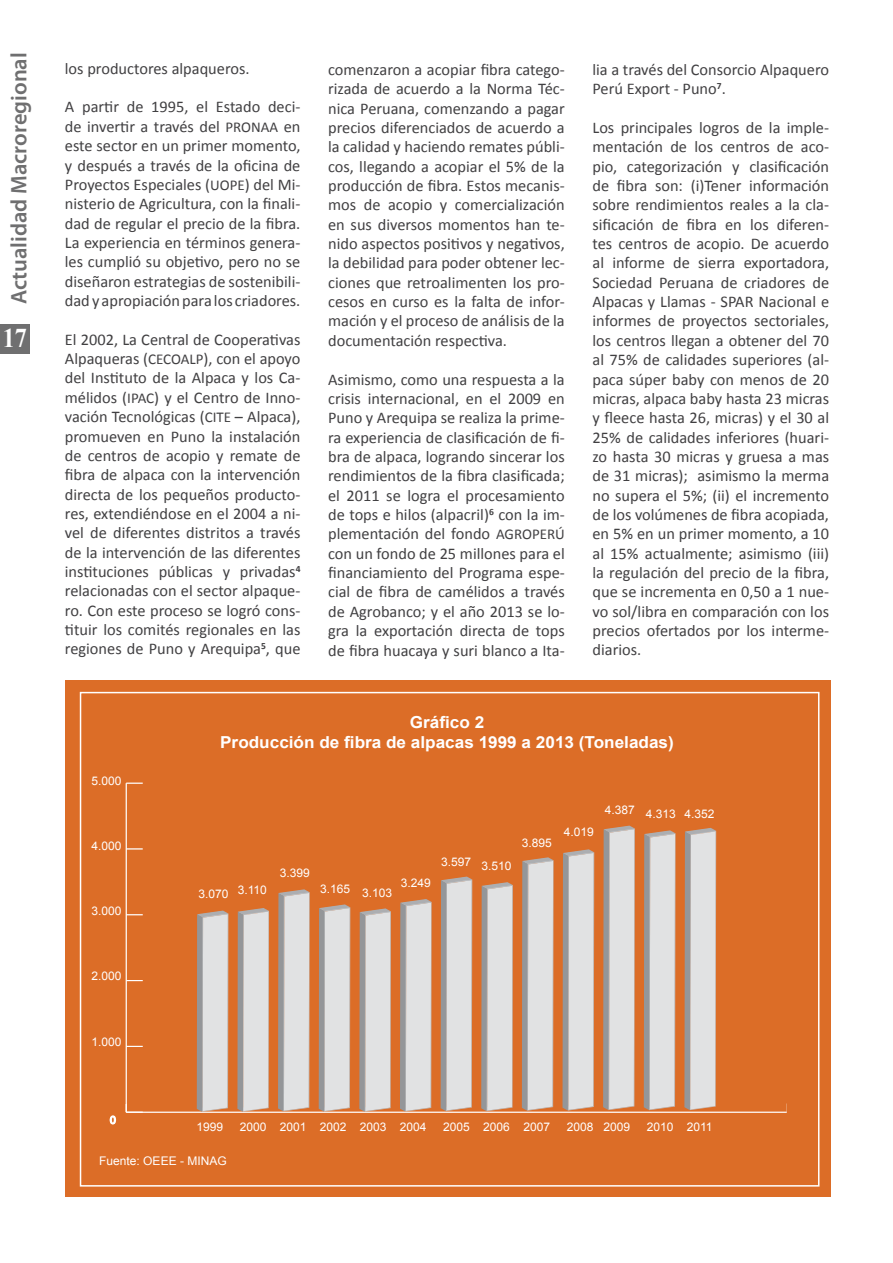
<style>
.page{position:relative;width:893px;height:1263px;background:#fff}
.page>*{position:absolute;margin:0;border:0;box-sizing:border-box;transform-origin:0 0}
.t1{font:700 27px "Times New Roman";color:#fff;scale:.9 1}
.t2{font:600 22.5px "Myriad Pro";color:#6f6f70}
.t3{font:700 16.5px/19.5px "Arial";color:#fff;text-align:center;scale:1.04 1}
.t4{font:16.35px/19.4px "Calibri";color:#414042;text-align:justify}
.t5{font:11.85px "Arial";color:#fff}
.s1{font-size:15px}
</style>
<div class="page">
<div style="left:0;top:324px;width:30px;height:30px;background:#6f6f70"></div>
<div style="left:65px;top:680px;width:766px;height:517px;background:#dc6d27"></div>
<hr style="left:126px;top:1111px;width:661px;height:2px;background:#fff">
<svg style="left:109px;top:1115px;width:8px;height:9px"></svg>
<hr style="left:126px;top:783px;width:1px;height:329px;background:#fff">
<svg style="left:126px;top:1111px;width:17px;height:2px"></svg>
<svg style="left:127px;top:1046px;width:16px;height:1px"></svg>
<svg style="left:127px;top:980px;width:16px;height:1px"></svg>
<svg style="left:126px;top:914px;width:17px;height:1px"></svg>
<svg style="left:126px;top:848px;width:17px;height:1px"></svg>
<svg style="left:126px;top:782px;width:17px;height:2px"></svg>
<svg style="left:684px;top:828px;width:32px;height:282px;background:#d3cdca"></svg>
<svg style="left:644px;top:830px;width:31px;height:280px;background:#d1d1d1"></svg>
<svg style="left:603px;top:826px;width:32px;height:284px;background:#d2cfcd"></svg>
<svg style="left:562px;top:849px;width:32px;height:261px;background:#d3cdc9"></svg>
<svg style="left:522px;top:857px;width:32px;height:254px;background:#d1cfcf"></svg>
<svg style="left:481px;top:882px;width:32px;height:229px;background:#d1cecc"></svg>
<svg style="left:441px;top:876px;width:31px;height:235px;background:#d1d0d0"></svg>
<svg style="left:400px;top:899px;width:32px;height:212px;background:#d1cecd"></svg>
<svg style="left:359px;top:908px;width:32px;height:204px;background:#d1cdcb"></svg>
<svg style="left:319px;top:904px;width:31px;height:208px;background:#d1d0d0"></svg>
<svg style="left:278px;top:889px;width:32px;height:222px;background:#d1cecc"></svg>
<svg style="left:237px;top:908px;width:32px;height:204px;background:#d2cecc"></svg>
<svg style="left:197px;top:910px;width:31px;height:202px;background:#d1d0d0"></svg>
<div style="left:80px;top:692px;width:739px;height:494px;border:2px solid #fff"></div>
<h2 class="t2" style="left:5px;top:304px;width:253px;rotate:-90deg">Actualidad Macroregional</h2>
<h1 class="t1" style="left:3px;top:320px;width:29px">17</h1>
<p class="t4" style="left:65px;top:59px;width:186px">los productores alpaqueros.</p>
<p class="t4" style="left:65px;top:97px;width:237px">A partir de 1995, el Estado deci&shy;de invertir a través del <span class="s1">PRONAA</span> en este sector en un primer momento, y después a través de la oficina de Proyectos Especiales (<span class="s1">UOPE</span>) del Mi&shy;nisterio de Agricultura, con la finali&shy;dad de regular el precio de la fibra.<br>La experiencia en términos genera&shy;les cumplió su objetivo, pero no se diseñaron estrategias de sostenibili&shy;dad y apropiación para los criadores.</p>
<p class="t4" style="left:65px;top:330px;width:237px">El 2002, La Central de Cooperativas Alpaqueras (<span class="s1">CECOALP</span>), con el apoyo del Instituto de la Alpaca y los Ca&shy;mélidos (<span class="s1">IPAC</span>) y el Centro de Inno&shy;vación Tecnológicas (<span class="s1">CITE</span> – Alpaca), promueven en Puno la instalación de centros de acopio y remate de fibra de alpaca con la intervención directa de los pequeños producto&shy;res, extendiéndose en el 2004 a ni&shy;vel de diferentes distritos a través de la intervención de las diferentes instituciones públicas y privadas<sup>4 </sup>relacionadas con el sector alpaque&shy;ro. Con este proceso se logró cons&shy;tituir los comités regionales en las regiones de Puno y Arequipa<sup>5</sup>, que</p>
<p class="t4" style="left:328px;top:60px;width:238px">comenzaron a acopiar fibra catego&shy;rizada de acuerdo a la Norma Téc&shy;nica Peruana, comenzando a pagar precios diferenciados de acuerdo a la calidad y haciendo remates públi&shy;cos, llegando a acopiar el 5% de la producción de fibra. Estos mecanis&shy;mos de acopio y comercialización en sus diversos momentos han te&shy;nido aspectos positivos y negativos, la debilidad para poder obtener lec&shy;ciones que retroalimenten los pro&shy;cesos en curso es la falta de infor&shy;mación y el proceso de análisis de la documentación respectiva.</p>
<p class="t4" style="left:328px;top:369px;width:238px">Asimismo, como una respuesta a la crisis internacional, en el 2009 en Puno y Arequipa se realiza la prime&shy;ra experiencia de clasificación de fi&shy;bra de alpaca, logrando sincerar los rendimientos de la fibra clasificada; el 2011 se logra el procesamiento de tops e hilos (alpacril)<sup>6</sup> con la im&shy;plementación del fondo <span class="s1">AGROPERÚ </span>con un fondo de 25 millones para el financiamiento del Programa espe&shy;cial de fibra de camélidos a través de Agrobanco; y el año 2013 se lo&shy;gra la exportación directa de tops de fibra huacaya y suri blanco a Ita-</p>
<p class="t4" style="left:592px;top:60px;width:238px">lia a través del Consorcio Alpaquero<br>Perú Export - Puno<sup>7</sup>.</p>
<p class="t4" style="left:592px;top:118px;width:238px">Los principales logros de la imple&shy;mentación de los centros de aco&shy;pio, categorización y clasificación de fibra son: (i)Tener información sobre rendimientos reales a la cla&shy;sificación de fibra en los diferen&shy;tes centros de acopio. De acuerdo al informe de sierra exportadora, Sociedad Peruana de criadores de Alpacas y Llamas - SPAR Nacional e informes de proyectos sectoriales, los centros llegan a obtener del 70 al 75% de calidades superiores (al&shy;paca súper baby con menos de 20 micras, alpaca baby hasta 23 micras y fleece hasta 26, micras) y el 30 al 25% de calidades inferiores (huari&shy;zo hasta 30 micras y gruesa a mas de 31 micras); asimismo la merma no supera el 5%; (ii) el incremento de los volúmenes de fibra acopiada, en 5% en un primer momento, a 10 al 15% actualmente; asimismo (iii) la regulación del precio de la fibra, que se incrementa en 0,50 a 1 nue&shy;vo sol/libra en comparación con los precios ofertados por los interme&shy;diarios.</p>
<p class="t5" style="left:91px;top:773px;width:32px">5.000</p>
<p class="t5" style="left:91px;top:838px;width:32px">4.000</p>
<p class="t5" style="left:91px;top:903px;width:32px">3.000</p>
<p class="t5" style="left:91px;top:968px;width:32px">2.000</p>
<p class="t5" style="left:91px;top:1034px;width:32px">1.000</p>
<p class="t3" style="left:220px;top:713px;width:438px">Gráfico 2<br>Producción de fibra de alpacas 1999 a 2013 (Toneladas)</p>
<p class="t5" style="left:198px;top:884px;width:70px">3.070 3.110</p>
<p class="t5" style="left:280px;top:865px;width:32px">3.399</p>
<p class="t5" style="left:320px;top:883px;width:73px">3.165 3.103</p>
<p class="t5" style="left:401px;top:875px;width:32px">3.249</p>
<p class="t5" style="left:441px;top:856px;width:72px">3.597 3.510</p>
<p class="t5" style="left:522px;top:835px;width:32px">3.895</p>
<p class="t5" style="left:564px;top:824px;width:32px">4.019</p>
<p class="t5" style="left:605px;top:805px;width:111px">4.387 4.313 4.352</p>
<p class="t5" style="left:196px;top:1119px;width:28px">1999</p>
<p class="t5" style="left:240px;top:1119px;width:188px">2000 2001 2002 2003 2004</p>
<p class="t5" style="left:443px;top:1119px;width:108px">2005 2006 2007</p>
<p class="t5" style="left:567px;top:1119px;width:65px">2008 2009</p>
<p class="t5" style="left:647px;top:1119px;width:67px">2010 2011</p>
<p class="t5" style="left:99px;top:1153px;width:129px">Fuente: OEEE - MINAG</p>
</div>
